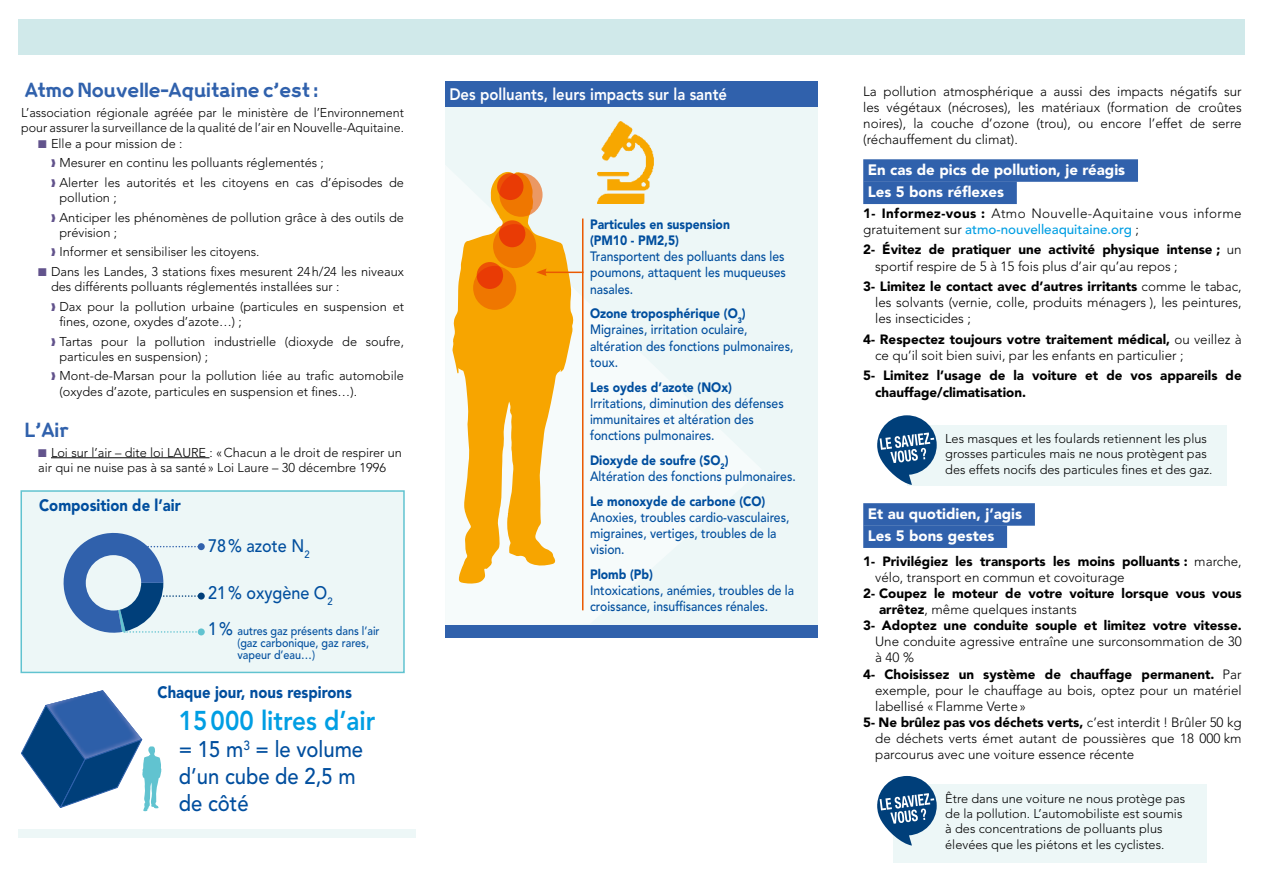
<style>
.page{position:relative;width:1263px;height:893px;background:#fff}
.page>*{position:absolute;margin:0;border:0;box-sizing:border-box;transform-origin:0 0}
.t1{font:800 27px "Avenir LT Std";color:#009ee3;scale:.9 1}
.t2{font:500 22.5px/27px "Avenir LT Std";color:#004e9e;scale:.9 1}
.t3{font:700 18px "Progress";color:#3061ac}
.t4{font:500 18px "Avenir LT Std";color:#004e9e;scale:.9 1}
.t5{font:900 16.5px "Avenir LT Std";color:#004e9e;scale:.9 1}
.t6{font:800 16.5px "Avenir LT Std";color:#fff;scale:.9 1}
.t7{font:900 15px/22.2px "Avenir LT Std";color:#fff}
.t8{font:500 13.5px/16.2px "Avenir LT Std";color:#004e9e;scale:.9 1}
.t9{font:900 13.5px/16.2px "Avenir LT Std";color:#004e9e;scale:.9 1}
.t10{font:300 13.35px/16px "Avenir LT Std";color:#000;text-align:justify}
.t11{font:900 13.35px/16px "Avenir LT Std";color:#000}
.t12{font:300 13.35px/16px "Avenir LT Std";letter-spacing:.03em;color:#000}
.t13{font:300 12.75px/15.3px "Avenir LT Std";color:#000}
.t14{font:500 12px/12px "Avenir LT Std";color:#004e9e;scale:.9 1}
.s1{color:#62538c}
.s2{font-size:18px}
.s3{font-weight:900}
.s4{font-weight:500;color:#009ee3}
.s5{font-weight:300}
</style>
<div class="page">
<div style="left:445px;top:98px;width:373px;height:530px;background:#edf7f7"></div>
<div style="left:21px;top:490px;width:384px;height:183px;background:#edf7f7;border:2px solid #61c3d0"></div>
<img style="left:597px;top:122px;width:57px;height:82px">
<div style="left:18px;top:19px;width:1227px;height:36px;background:#d0e9ea"></div>
<div style="left:445px;top:625px;width:373px;height:13px;background:#3061ac"></div>
<div style="left:18px;top:829px;width:397px;height:9px;background:#edf7f7"></div>
<div style="left:907px;top:425px;width:320px;height:61px;background:#edf7f7"></div>
<div style="left:893px;top:784px;width:313px;height:79px;background:#edf7f7"></div>
<svg style="left:877px;top:776px;width:60px;height:69px"></svg>
<svg style="left:877px;top:415px;width:60px;height:70px"></svg>
<hr style="left:51px;top:457px;width:159px;height:1px;background:#000">
<div style="left:863px;top:159px;width:275px;height:23px;background:#3061ac"></div>
<div style="left:863px;top:182px;width:154px;height:22px;background:#3061ac"></div>
<div style="left:863px;top:503px;width:172px;height:23px;background:#3061ac"></div>
<div style="left:863px;top:525px;width:144px;height:23px;background:#3061ac"></div>
<svg style="left:63px;top:532px;width:140px;height:104px"></svg>
<div style="left:198px;top:543px;width:7px;height:7px;background:#3061ac;border-radius:50%"></div>
<div style="left:198px;top:593px;width:7px;height:7px;background:#003f7a;border-radius:50%"></div>
<div style="left:198px;top:628px;width:7px;height:7px;background:#61c3d0;border-radius:50%"></div>
<svg style="left:452px;top:172px;width:122px;height:412px;fill:#f7a500"></svg>
<svg style="left:499px;top:173px;width:43px;height:44px"></svg>
<div style="left:493px;top:224px;width:43px;height:44px;background:#ef7700;border-radius:50%"></div>
<div style="left:473px;top:266px;width:43px;height:44px;background:#ef7700;border-radius:50%"></div>
<svg style="left:477px;top:262px;width:26px;height:27px"></svg>
<svg style="left:499px;top:220px;width:26px;height:27px"></svg>
<svg style="left:497px;top:173px;width:26px;height:27px"></svg>
<svg style="left:21px;top:690px;width:140px;height:121px"></svg>
<hr style="left:582px;top:218px;width:1px;height:392px;background:#ea5901">
<hr style="left:544px;top:272px;width:39px;height:1px;background:#ea5901">
<svg style="left:536px;top:268px;width:11px;height:8px"></svg>
<div style="left:445px;top:81px;width:373px;height:25px;background:#3061ac"></div>
<h3 class="t3" style="left:25px;top:78px;width:295px">Atmo Nouvelle-Aquitaine c’est :</h3>
<p class="t13" style="left:21px;top:105px;width:384px">L’association régionale agréée par le ministère de l’Environnement pour assurer la surveillance de la qualité de l’air en Nouvelle-Aquitaine.</p>
<p class="t13" style="left:51px;top:133px;width:354px;line-height:19.5px;text-indent:-13px"><span class="s1">■</span> Elle a pour mission de :<br><span class="s1">❱</span> Mesurer en continu les polluants réglementés ;<br><span class="s1">❱</span> Alerter les autorités et les citoyens en cas d’épisodes de</p>
<p class="t13" style="left:51px;top:188px;width:354px;line-height:19.5px;text-indent:9px">pollution ;<br><span class="s1">❱</span> Anticiper les phénomènes de pollution grâce à des outils de</p>
<p class="t13" style="left:51px;top:223px;width:210px;line-height:19.5px;text-indent:9px">prévision ;<br><span class="s1">❱</span> Informer et sensibiliser les citoyens.</p>
<p class="t13" style="left:51px;top:264px;width:354px;text-indent:-13px"><span class="s1">■</span> Dans les Landes, 3 stations fixes mesurent 24h/24 les niveaux des différents polluants réglementés installées sur :</p>
<p class="t13" style="left:60px;top:299px;width:346px;text-indent:-9px"><span class="s1">❱</span> Dax pour la pollution urbaine (particules en suspension et fines, ozone, oxydes d’azote…) ;</p>
<p class="t13" style="left:60px;top:334px;width:346px;text-indent:-9px"><span class="s1">❱</span> Tartas pour la pollution industrielle (dioxyde de soufre, particules en suspension) ;</p>
<p class="t13" style="left:60px;top:368px;width:346px;text-indent:-9px"><span class="s1">❱</span> Mont-de-Marsan pour la pollution liée au trafic automobile (oxydes d’azote, particules en suspension et fines…).</p>
<h3 class="t3" style="left:25px;top:418px;width:45px">L’Air</h3>
<p class="t13" style="left:38px;top:444px;width:365px"><span class="s1">■</span> Loi sur l’air – dite loi LAURE : «Chacun a le droit de respirer un air qui ne nuise pas à sa santé» Loi Laure – 30 décembre 1996</p>
<p class="t5" style="left:39px;top:495px;width:159px">Composition de l’air</p>
<h3 class="t4" style="left:208px;top:535px;width:114px">78% azote N<sub>2</sub></h3>
<h3 class="t4" style="left:208px;top:583px;width:140px">21% oxygène O<sub>2</sub></h3>
<p class="t14" style="left:237px;top:625px;width:160px;text-indent:-29px"><span class="s2">1%</span> autres gaz présents dans l’air (gaz carbonique, gaz rares, vapeur d’eau…)</p>
<p class="t5" style="left:158px;top:682px;width:217px">Chaque jour, nous respirons</p>
<h1 class="t1" style="left:179px;top:705px;width:220px">15000 litres d’air</h1>
<h2 class="t2" style="left:179px;top:737px;width:206px">= 15 m<sup>3</sup> = le volume d’un cube de 2,5 m de côté</h2>
<p class="t6" style="left:449px;top:84px;width:310px">Des polluants, leurs impacts sur la santé</p>
<p class="t9" style="left:590px;top:216px;width:157px">Particules en suspension (PM10 - PM2,5)</p>
<p class="t8" style="left:590px;top:249px;width:219px;text-align:justify">Transportent des polluants dans les poumons, attaquent les muqueuses nasales.</p>
<p class="t8" style="left:590px;top:306px;width:228px"><span class="s3">Ozone troposphérique (O</span><sub>3</sub><span class="s3">)<br></span>Migraines, irritation oculaire, altération des fonctions pulmonaires, toux.</p>
<p class="t9" style="left:590px;top:379px;width:159px">Les oydes d’azote (NOx)</p>
<p class="t8" style="left:590px;top:395px;width:217px">Irritations, diminution des défenses immunitaires et altération des fonctions pulmonaires.</p>
<p class="t8" style="left:590px;top:452px;width:230px"><span class="s3">Dioxyde de soufre (SO</span><sub>2</sub><span class="s3">)<br></span>Altération des fonctions pulmonaires.</p>
<p class="t9" style="left:590px;top:493px;width:196px">Le monoxyde de carbone (CO)</p>
<p class="t8" style="left:590px;top:509px;width:223px">Anoxies, troubles cardio-vasculaires, migraines, vertiges, troubles de la vision.</p>
<p class="t9" style="left:590px;top:566px;width:71px">Plomb (Pb)</p>
<p class="t8" style="left:590px;top:583px;width:228px">Intoxications, anémies, troubles de la croissance, insuffisances rénales.</p>
<p class="t10" style="left:863px;top:84px;width:380px">La pollution atmosphérique a aussi des impacts négatifs sur les végétaux (nécroses), les matériaux (formation de croûtes noires), la couche d’ozone (trou), ou encore l’effet de serre (réchauffement du climat).</p>
<p class="t7" style="left:868px;top:159px;width:259px">En cas de pics de pollution, je réagis<br>Les 5 bons réflexes</p>
<p class="t12" style="left:863px;top:205px;width:380px"><span class="s3">1- Informez-vous :</span> Atmo Nouvelle-Aquitaine vous informe gratuitement sur <span class="s4">atmo-nouvelleaquitaine.org</span> ;</p>
<p class="t11" style="left:875px;top:242px;width:368px;text-indent:-12px">2- Évitez de pratiquer une activité physique intense ; <span class="s5">un sportif respire de 5 à 15 fois plus d’air qu’au repos ;</span></p>
<p class="t10" style="left:875px;top:278px;width:368px;text-indent:-12px"><span class="s3">3- Limitez le contact avec d’autres irritants</span> comme le tabac, les solvants (vernie, colle, produits ménagers ), les peintures, les insecticides ;</p>
<p class="t10" style="left:875px;top:331px;width:368px;text-indent:-12px"><span class="s3">4- Respectez toujours votre traitement médical,</span> ou veillez à ce qu’il soit bien suivi, par les enfants en particulier ;</p>
<p class="t11" style="left:875px;top:368px;width:368px;text-indent:-12px">5- Limitez l’usage de la voiture et de vos appareils de chauffage/climatisation.</p>
<p class="t13" style="left:945px;top:431px;width:269px">Les masques et les foulards retiennent les plus grosses particules mais ne nous protègent pas des effets nocifs des particules fines et des gaz.</p>
<p class="t7" style="left:868px;top:503px;width:156px">Et au quotidien, j’agis<br>Les 5 bons gestes</p>
<p class="t11" style="left:875px;top:553px;width:368px;text-indent:-12px">1- Privilégiez les transports les moins polluants : <span class="s5">marche, vélo, transport en commun et covoiturage</span></p>
<p class="t11" style="left:863px;top:585px;width:380px">2- Coupez le moteur de votre voiture lorsque vous vous</p>
<p class="t10" style="left:879px;top:602px;width:199px"><span class="s3">arrêtez</span>, même quelques instants</p>
<p class="t11" style="left:863px;top:618px;width:380px">3- Adoptez une conduite souple et limitez votre vitesse.</p>
<p class="t10" style="left:875px;top:634px;width:368px">Une conduite agressive entraîne une surconsommation de 30</p>
<p class="t10" style="left:875px;top:650px;width:40px">à 40 %</p>
<p class="t11" style="left:863px;top:666px;width:380px">4- Choisissez un système de chauffage permanent. <span class="s5">Par</span></p>
<p class="t10" style="left:875px;top:682px;width:368px">exemple, pour le chauffage au bois, optez pour un matériel</p>
<p class="t10" style="left:875px;top:698px;width:152px">labellisé «Flamme Verte»</p>
<p class="t11" style="left:863px;top:714px;width:380px">5- Ne brûlez pas vos déchets verts, <span class="s5">c’est interdit ! Brûler 50 kg</span></p>
<p class="t10" style="left:875px;top:730px;width:368px">de déchets verts émet autant de poussières que 18 000 km</p>
<p class="t10" style="left:875px;top:746px;width:261px">parcourus avec une voiture essence récente</p>
<p class="t13" style="left:945px;top:791px;width:242px">Être dans une voiture ne nous protège pas de la pollution. L’automobiliste est soumis à des concentrations de polluants plus élevées que les piétons et les cyclistes.</p>
</div>
